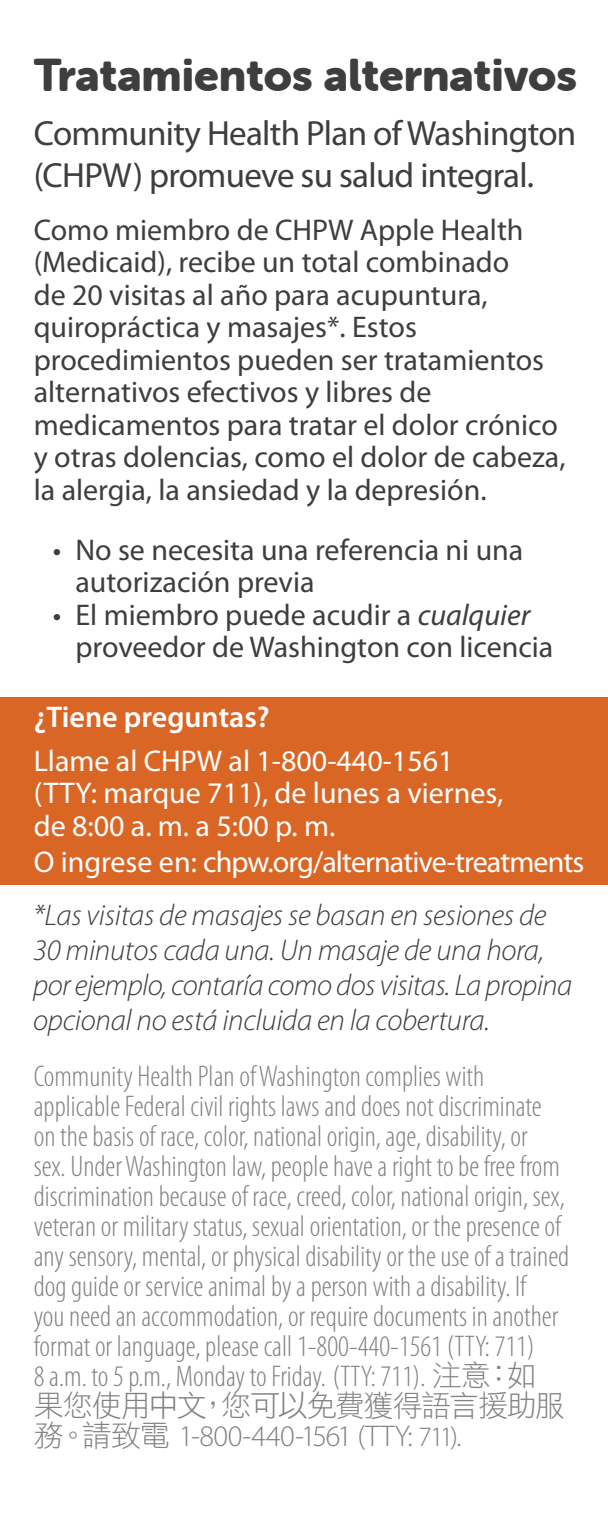
<style>
.page{position:relative;width:608px;height:1519px;background:#fff}
.page>*{position:absolute;margin:0;border:0;box-sizing:border-box;transform-origin:0 0}
.t1{font:45px "Museo Sans Rounded 900";color:#3e3e3f}
.t2{font:35px/42px "Myriad Pro";letter-spacing:-.02em;color:#3e3e3f}
.t3{font:300 condensed 30px/30px "Myriad Pro";color:#808285}
.t4{font:30px/32.5px "Myriad Pro";color:#3e3e3f}
.t5{font:italic 300 30px/35px "Myriad Pro";letter-spacing:-.01em;color:#3e3e3f}
.t6{font:30px/32.5px "Myriad Pro";color:#fff}
.t7{font:30px "Myriad Pro";letter-spacing:-.03em;color:#fff}
.t8{font:600 30px "Myriad Pro";color:#fff}
.s1{font-style:italic}
.s2{font-family:"DF Hei Std W3";font-weight:400;font-stretch:normal}
.s3{font-stretch:normal}
.s4{font-stretch:normal;font-size:28px}
</style>
<div class="page">
<div style="left:0;top:697px;width:608px;height:187px;background:#da6626"></div>
<p class="t1" style="left:34px;top:49px;width:544px">Tratamientos alternativos</p>
<p class="t2" style="left:34px;top:112px;width:544px">Community Health Plan of Washington (CHPW) promueve su salud integral.</p>
<p class="t4" style="left:34px;top:213px;width:533px">Como miembro de CHPW Apple Health (Medicaid), recibe un total combinado<br>de 20 visitas al año para acupuntura, quiropráctica y masajes*. Estos procedimientos pueden ser tratamientos alternativos efectivos y libres de medicamentos para tratar el dolor crónico y otras dolencias, como el dolor de cabeza, la alergia, la ansiedad y la depresión.</p>
<p class="t4" style="left:75px;top:533px;width:449px;text-indent:-22px">• No se necesita una referencia ni una autorización previa</p>
<p class="t4" style="left:75px;top:598px;width:479px;text-indent:-22px">• El miembro puede acudir a <span class="s1">cualquier </span>proveedor de Washington con licencia</p>
<p class="t8" style="left:34px;top:700px;width:237px">¿Tiene preguntas?</p>
<p class="t6" style="left:34px;top:744px;width:471px">Llame al CHPW al 1-800-440-1561 (TTY: marque 711), de lunes a viernes, de 8:00 a. m. a 5:00 p. m.</p>
<p class="t7" style="left:34px;top:843px;width:552px">O ingrese en: chpw.org/alternative-treatments</p>
<p class="t5" style="left:33px;top:898px;width:540px">*Las visitas de masajes se basan en sesiones de 30 minutos cada una. Un masaje de una hora, por ejemplo, contaría como dos visitas. La propina opcional no está incluida en la cobertura.</p>
<p class="t3" style="left:34px;top:1061px;width:537px">Community Health Plan of Washington complies with applicable Federal civil rights laws and does not discriminate on the basis of race, color, national origin, age, disability, or<br>sex. Under Washington law, people have a right to be free from discrimination because of race, creed, color, national origin, sex, veteran or military status, sexual orientation, or the presence of any sensory, mental, or physical disability or the use of a trained dog guide or service animal by a person with a disability. If<br>you need an accommodation, or require documents in another format or language, please call 1-800-440-1561 (TTY: 711)<br>8 a.m. to 5 p.m., Monday to Friday. (TTY: 711). <span class="s2">注意：如果您使用中文，您可以免費獲得語言援助服務。請致電</span> <span class="s3">1-800-440-1561 (TTY:</span> <span class="s4">711).</span></p>
</div>
